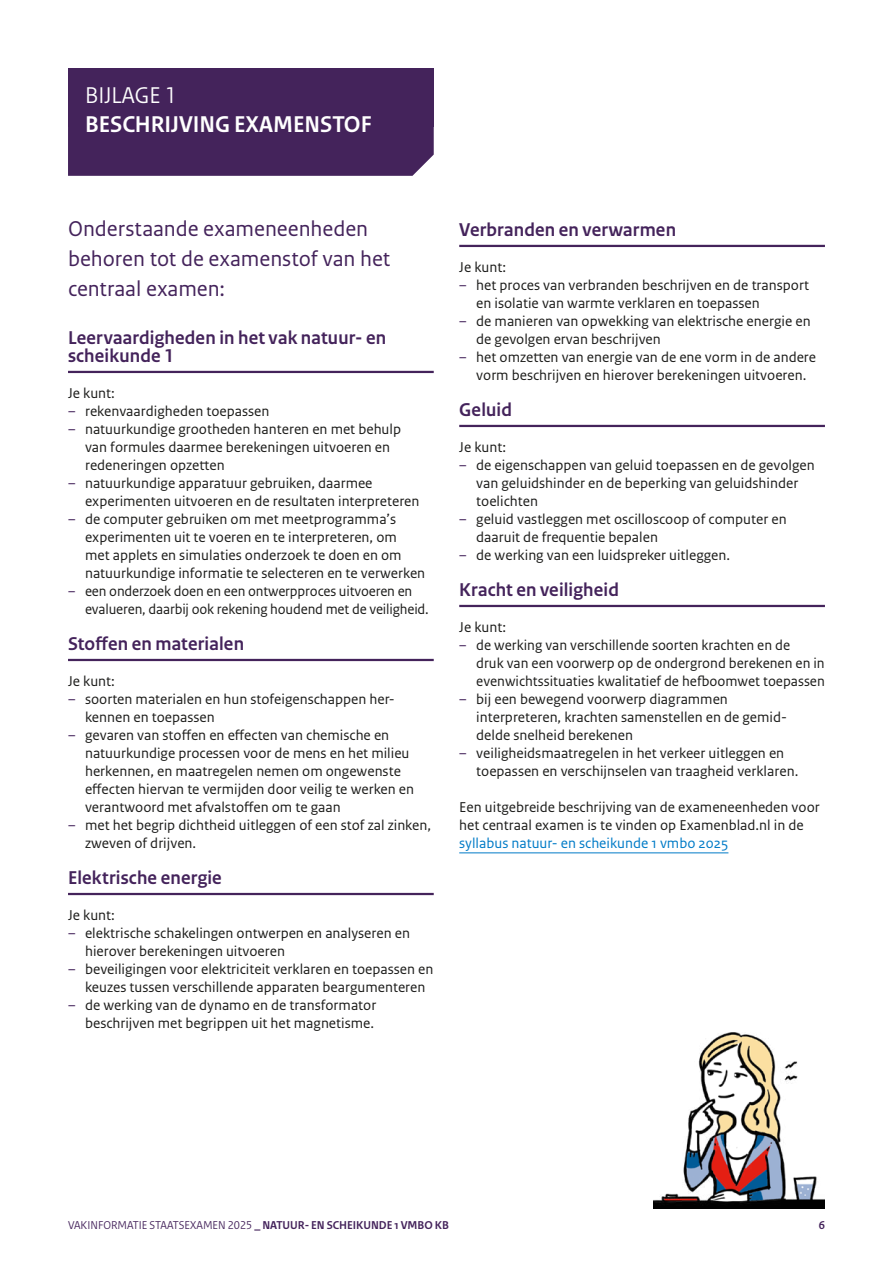
<style>
.page{position:relative;width:893px;height:1263px;background:#fff}
.page>*{position:absolute;margin:0;border:0;box-sizing:border-box;transform-origin:0 0}
.H3_bijlagekop-1b{font:700 24px "Rijksoverheid Sans Heading";color:#fff}
.H2_bijlagekop-1a{font:24px "Rijksoverheid Sans Heading";color:#fff}
.P_intro{font:22.5px/30px "Rijksoverheid Sans Text";color:#44235b}
.H4_subkop_met_lijn{font:700 19.5px/18px "Rijksoverheid Sans Heading";letter-spacing:.01em;color:#44235b}
.H3_subkop_met_lijn{font:700 19.5px "Rijksoverheid Sans Heading";letter-spacing:.01em;color:#44235b}
.P_bodytekst{font:15px/18px "Rijksoverheid Sans Text";color:#1d1d1b}
.t1{font:12px "Rijksoverheid Sans Heading";color:#44235b}
.t2{font:700 12px "Rijksoverheid Sans Heading";color:#44235b}
.s1{color:#44235b}
.s2{color:#007bc7}
.s3{font-weight:700}
</style>
<div class="page">
<div style="left:68px;top:68px;width:366px;height:58px;background:#44235b"></div>
<div style="left:68px;top:126px;width:366px;height:50px;background:#44235b"></div>
<hr style="left:68px;top:371px;width:366px;height:2px;background:#44235b">
<hr style="left:68px;top:659px;width:366px;height:2px;background:#44235b">
<hr style="left:68px;top:893px;width:366px;height:2px;background:#44235b">
<img style="left:654px;top:1032px;width:171px;height:176px">
<hr style="left:459px;top:245px;width:366px;height:2px;background:#44235b">
<hr style="left:459px;top:425px;width:366px;height:2px;background:#44235b">
<hr style="left:459px;top:605px;width:366px;height:2px;background:#44235b">
<hr style="left:459px;top:852px;width:269px;height:1px;background:#007bc7">
<h2 class="H2_bijlagekop-1a" style="left:85px;top:81px;width:93px">BIJLAGE 1</h2>
<h3 class="H3_bijlagekop-1b" style="left:85px;top:110px;width:288px">BESCHRIJVING EXAMENSTOF</h3>
<p class="P_intro" style="left:68px;top:214px;width:324px">Onderstaande exameneenheden behoren tot de examenstof van het centraal examen:</p>
<h4 class="H4_subkop_met_lijn" style="left:68px;top:329px;width:320px">Leervaardigheden in het vak natuur- en scheikunde 1</h4>
<p class="P_bodytekst" style="left:68px;top:385px;width:48px">Je kunt:</p>
<p class="P_bodytekst" style="left:68px;top:403px;width:203px"><span class="s1">–</span> rekenvaardigheden toepassen</p>
<p class="P_bodytekst" style="left:85px;top:421px;width:318px;text-indent:-17px"><span class="s1">–</span> natuurkundige grootheden hanteren en met behulp van formules daarmee berekeningen uitvoeren en redeneringen opzetten</p>
<p class="P_bodytekst" style="left:85px;top:475px;width:336px;text-indent:-17px"><span class="s1">–</span> natuurkundige apparatuur gebruiken, daarmee experimenten uitvoeren en de resultaten interpreteren</p>
<p class="P_bodytekst" style="left:85px;top:511px;width:342px;text-indent:-17px"><span class="s1">–</span> de computer gebruiken om met meetprogramma’s experimenten uit te voeren en te interpreteren, om met applets en simulaties onderzoek te doen en om natuurkundige informatie te selecteren en te verwerken</p>
<p class="P_bodytekst" style="left:85px;top:583px;width:345px;text-indent:-17px"><span class="s1">–</span> een onderzoek doen en een ontwerpproces uitvoeren en evalueren, daarbij ook rekening houdend met de veiligheid.</p>
<h4 class="H4_subkop_met_lijn" style="left:68px;top:635px;width:178px">Stoffen en materialen</h4>
<p class="P_bodytekst" style="left:68px;top:673px;width:48px">Je kunt:</p>
<p class="P_bodytekst" style="left:85px;top:691px;width:309px;text-indent:-17px"><span class="s1">–</span> soorten materialen en hun stofeigenschappen her&shy;kennen en toepassen</p>
<p class="P_bodytekst" style="left:85px;top:727px;width:331px;text-indent:-17px"><span class="s1">–</span> gevaren van stoffen en effecten van chemische en natuurkundige processen voor de mens en het milieu herkennen, en maatregelen nemen om ongewenste effecten hiervan te vermijden door veilig te werken en verantwoord met afvalstoffen om te gaan</p>
<p class="P_bodytekst" style="left:85px;top:817px;width:348px;text-indent:-17px"><span class="s1">–</span> met het begrip dichtheid uitleggen of een stof zal zinken, zweven of drijven.</p>
<h3 class="H3_subkop_met_lijn" style="left:68px;top:867px;width:155px">Elektrische energie</h3>
<p class="P_bodytekst" style="left:68px;top:907px;width:48px">Je kunt:</p>
<p class="P_bodytekst" style="left:85px;top:925px;width:326px;text-indent:-17px"><span class="s1">–</span> elektrische schakelingen ontwerpen en analyseren en hierover berekeningen uitvoeren</p>
<p class="P_bodytekst" style="left:85px;top:961px;width:350px;text-indent:-17px"><span class="s1">–</span> beveiligingen voor elektriciteit verklaren en toepassen en keuzes tussen verschillende apparaten beargumenteren</p>
<p class="P_bodytekst" style="left:68px;top:997px;width:310px;text-align:right"><span class="s1">–</span> de werking van de dynamo en de transformator beschrijven met begrippen uit het magnetisme.</p>
<h4 class="H4_subkop_met_lijn" style="left:459px;top:221px;width:218px">Verbranden en verwarmen</h4>
<p class="P_bodytekst" style="left:459px;top:259px;width:48px">Je kunt:</p>
<p class="P_bodytekst" style="left:476px;top:277px;width:334px;text-indent:-17px"><span class="s1">–</span> het proces van verbranden beschrijven en de transport en isolatie van warmte verklaren en toepassen</p>
<p class="P_bodytekst" style="left:476px;top:313px;width:336px;text-indent:-17px"><span class="s1">–</span> de manieren van opwekking van elektrische energie en de gevolgen ervan beschrijven</p>
<p class="P_bodytekst" style="left:459px;top:349px;width:358px;text-align:center"><span class="s1">–</span> het omzetten van energie van de ene vorm in de andere vorm beschrijven en hierover berekeningen uitvoeren.</p>
<h4 class="H4_subkop_met_lijn" style="left:459px;top:401px;width:54px">Geluid</h4>
<p class="P_bodytekst" style="left:459px;top:439px;width:48px">Je kunt:</p>
<p class="P_bodytekst" style="left:476px;top:457px;width:340px;text-indent:-17px"><span class="s1">–</span> de eigenschappen van geluid toepassen en de gevolgen van geluidshinder en de beperking van geluidshinder toelichten</p>
<p class="P_bodytekst" style="left:476px;top:511px;width:312px;text-indent:-17px"><span class="s1">–</span> geluid vastleggen met oscilloscoop of computer en daaruit de frequentie bepalen</p>
<p class="P_bodytekst" style="left:459px;top:547px;width:272px"><span class="s1">–</span> de werking van een luidspreker uitleggen.</p>
<h4 class="H4_subkop_met_lijn" style="left:459px;top:581px;width:161px">Kracht en veiligheid</h4>
<p class="P_bodytekst" style="left:459px;top:619px;width:48px">Je kunt:</p>
<p class="P_bodytekst" style="left:476px;top:637px;width:350px;text-indent:-17px"><span class="s1">–</span> de werking van verschillende soorten krachten en de<br>druk van een voorwerp op de ondergrond berekenen en in evenwichtssituaties kwalitatief de hefboomwet toepassen</p>
<p class="P_bodytekst" style="left:476px;top:691px;width:310px;text-indent:-17px"><span class="s1">–</span> bij een bewegend voorwerp diagrammen interpreteren, krachten samenstellen en de gemid&shy;delde snelheid berekenen</p>
<p class="P_bodytekst" style="left:476px;top:745px;width:324px;text-indent:-17px"><span class="s1">–</span> veiligheidsmaatregelen in het verkeer uitleggen en toepassen en verschijnselen van traagheid verklaren.</p>
<p class="P_bodytekst" style="left:459px;top:799px;width:362px">Een uitgebreide beschrijving van de exameneenheden voor het centraal examen is te vinden op Examenblad.nl in de <span class="s2">syllabus natuur- en scheikunde 1 vmbo 2025</span></p>
<p class="t1" style="left:68px;top:1218px;width:382px">VAKINFORMATIE STAATSEXAMEN 2025 <span class="s3">_ NATUUR- EN SCHEIKUNDE 1 VMBO KB</span></p>
<p class="t2" style="left:819px;top:1219px;width:8px">6</p>
</div>
